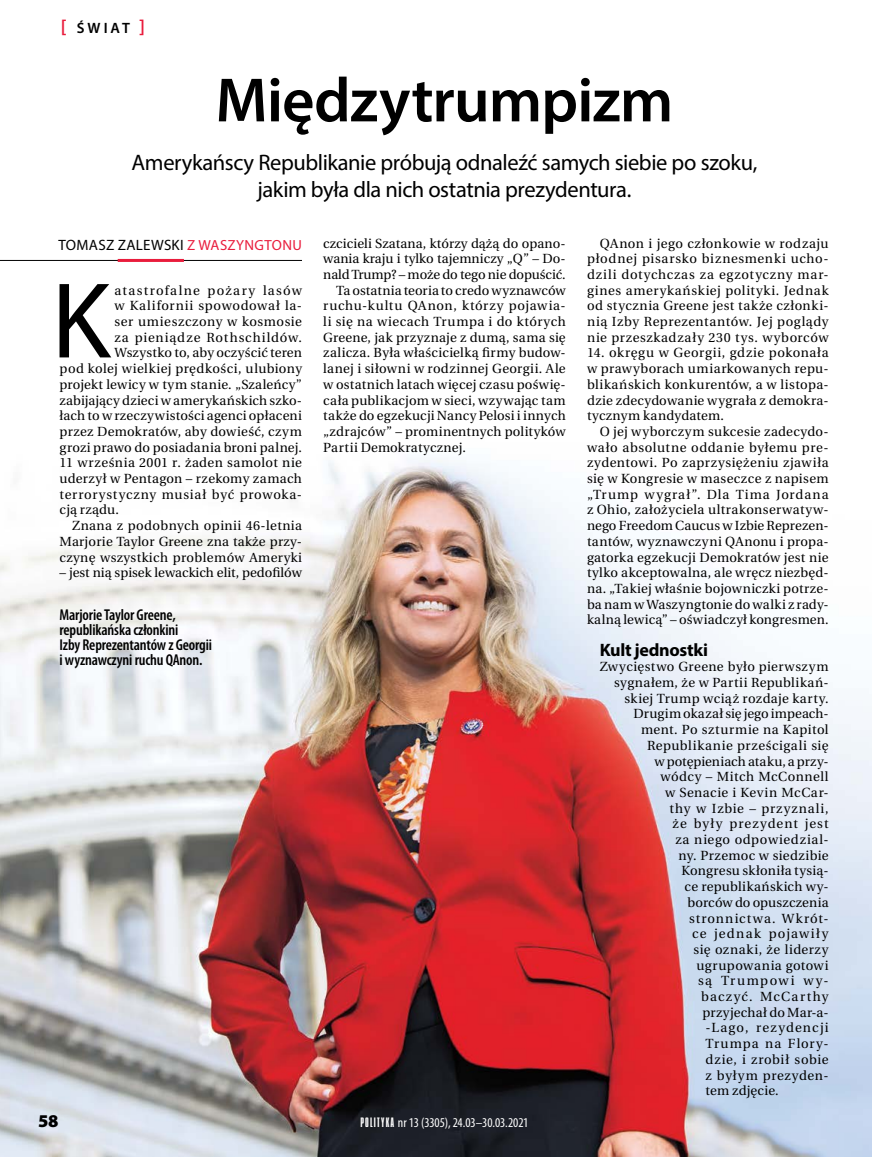
<style>
.page{position:relative;width:872px;height:1157px;background:#fff}
.page>*{position:absolute;margin:0;border:0;box-sizing:border-box;transform-origin:0 0}
.TEKST_inicjal{font:108.75px "Myriad Pro";color:#000}
.TYTUL_2016{font:600 63px "Myriad Pro";letter-spacing:-.015em;color:#000}
.LEAD_2016{font:22.5px/27px "Myriad Pro";letter-spacing:-.02em;color:#000;text-align:center}
.SRODTYT_2016{font:700 18px "Myriad Pro";letter-spacing:-.015em;color:#000}
.ZYWA_PAGINA_NUMER_S{font:900 18px "Myriad Pro";color:#000}
.FOTO_PODPIS{font:600 condensed 15.75px/15px "Myriad Pro";letter-spacing:-.01em;color:#000}
.AUTOR_2016_OK{font:15px "Myriad Pro";letter-spacing:.02em;color:#000}
.t1{font:600 15px "Myriad Pro";letter-spacing:.2em;color:#000}
.t2{font:condensed 13.5px "Myriad Pro";letter-spacing:-.01em;color:#fff}
.TEKST_PODSTAW{font:13.2px/15.8px "Utopia PE";letter-spacing:.03em;color:#000;text-align:justify}
.TEKST_inicjal-2{font:13.2px "Utopia PE";letter-spacing:.03em;color:#000}
.TEKST_PODSTAW-2{font:13.2px "Utopia PE";color:#000}
.TEKST_PODSTAW-3{font:13.2px "Utopia PE";letter-spacing:.07em;color:#000}
.TEKST_inicjal-3{font:13.2px "Utopia PE";letter-spacing:.055em;color:#000}
.TEKST_PODSTAW-4{font:13.2px "Utopia PE";letter-spacing:.01em;color:#000}
.TEKST_inicjal-4{font:13.2px "Utopia PE";letter-spacing:.01em;color:#000}
.TEKST_PODSTAW-5{font:13.2px "Utopia PE";letter-spacing:.005em;color:#000}
.TEKST_inicjal-5{font:13.2px "Utopia PE";letter-spacing:.05em;color:#000}
.TEKST_inicjal-6{font:13.2px "Utopia PE";letter-spacing:.065em;color:#000}
.TEKST_inicjal-7{font:13.2px "Utopia PE";letter-spacing:.095em;color:#000}
.TEKST_PODSTAW-6{font:13.2px "Utopia PE";letter-spacing:.075em;color:#000}
.TEKST_PODSTAW-7{font:13.2px "Utopia PE";letter-spacing:.08em;color:#000}
.TEKST_PODSTAW-8{font:13.2px "Utopia PE";letter-spacing:.095em;color:#000}
.TEKST_PODSTAW-9{font:13.2px "Utopia PE";letter-spacing:.085em;color:#000}
.TEKST_PODSTAW-10{font:13.2px "Utopia PE";letter-spacing:.09em;color:#000}
.TEKST_PODSTAW-11{font:13.2px "Utopia PE";letter-spacing:.11em;color:#000}
.s1{font-size:19.5px;color:#e91c3c}
.s2{font-size:14.7px;color:#e91c3c}
.s3{font-family:"Pcompacta";font-weight:300;font-stretch:normal;font-size:11.7px}
</style>
<div class="page">
<img style="left:0;top:460px;width:872px;height:697px">
<hr style="left:0;top:260px;width:302px;height:1px;background:#000">
<hr style="left:118px;top:259px;width:66px;height:3px;background:#e91c3c">
<p class="t1" style="left:61px;top:18px;width:86px"><span class="s1">[</span> ŚWIAT <span class="s1">]</span></p>
<p class="TYTUL_2016" style="left:215px;top:60px;width:459px">Międzytrumpizm</p>
<p class="LEAD_2016" style="left:132px;top:149px;width:627px">Amerykańscy Republikanie próbują odnaleźć samych siebie po szoku, jakim była dla nich ostatnia prezydentura.</p>
<p class="AUTOR_2016_OK" style="left:58px;top:236px;width:245px">TOMASZ ZALEWSKI <span class="s2">Z WASZYNGTONU</span></p>
<p class="TEKST_PODSTAW" style="left:323px;top:235px;width:244px">czcicieli Szatana, którzy dążą do opano&shy;wania kraju i tylko tajemniczy „Q” – Do&shy;nald Trump? – może do tego nie dopuścić.</p>
<p class="TEKST_PODSTAW" style="left:323px;top:282px;width:244px;text-indent:13px">Ta ostatnia teoria to credo wyznawców ruchu-kultu QAnon, którzy pojawia&shy;li się na wiecach Trumpa i do których Greene, jak przyznaje z dumą, sama się zalicza. Była właścicielką firmy budow&shy;lanej i siłowni w rodzinnej Georgii. Ale w ostatnich latach więcej czasu poświę&shy;cała publikacjom w sieci, wzywając tam także do egzekucji Nancy Pelosi i innych „zdrajców” – prominentnych polityków Partii Demokratycznej.</p>
<p class="TEKST_inicjal" style="left:51px;top:254px;width:60px">K</p>
<p class="TEKST_inicjal-7" style="left:115px;top:283px;width:189px">atastrofalne pożary lasów</p>
<p class="TEKST_inicjal-5" style="left:115px;top:298px;width:189px">w Kalifornii spowodował la-</p>
<p class="TEKST_inicjal-2" style="left:115px;top:314px;width:189px">ser umieszczony w kosmosie</p>
<p class="TEKST_inicjal-6" style="left:115px;top:330px;width:189px">za pieniądze Rothschildów.</p>
<p class="TEKST_inicjal-4" style="left:115px;top:346px;width:189px">Wszystko to, aby oczyścić teren</p>
<p class="TEKST_inicjal-2" style="left:60px;top:361px;width:244px">pod kolej wielkiej prędkości, ulubiony</p>
<p class="TEKST_inicjal-2" style="left:60px;top:377px;width:244px">projekt lewicy w tym stanie. „Szaleńcy”</p>
<p class="TEKST_inicjal-2" style="left:60px;top:393px;width:244px">zabijający dzieci w amerykańskich szko-</p>
<p class="TEKST_inicjal-2" style="left:60px;top:408px;width:244px">łach to w rzeczywistości agenci opłaceni</p>
<p class="TEKST_inicjal-2" style="left:60px;top:424px;width:244px">przez Demokratów, aby dowieść, czym</p>
<p class="TEKST_inicjal-2" style="left:60px;top:440px;width:244px">grozi prawo do posiadania broni palnej.</p>
<p class="TEKST_inicjal-2" style="left:60px;top:455px;width:244px">11 września 2001 r. żaden samolot nie</p>
<p class="TEKST_inicjal-2" style="left:60px;top:471px;width:244px">uderzył w Pentagon – rzekomy zamach</p>
<p class="TEKST_inicjal-3" style="left:60px;top:487px;width:244px">terrorystyczny musiał być prowoka-</p>
<p class="TEKST_inicjal-2" style="left:60px;top:502px;width:61px">cją rządu.</p>
<p class="TEKST_PODSTAW" style="left:60px;top:518px;width:244px;text-indent:13px">Znana z podobnych opinii 46-letnia Marjorie Taylor Greene zna także przy&shy;czynę wszystkich problemów Ameryki</p>
<p class="TEKST_PODSTAW-2" style="left:60px;top:565px;width:244px">– jest nią spisek lewackich elit, pedofilów</p>
<p class="FOTO_PODPIS" style="left:60px;top:607px;width:154px">Marjorie Taylor Greene, republikańska członkini<br>Izby Reprezentantów z Georgii i wyznawczyni ruchu QAnon.</p>
<p class="ZYWA_PAGINA_NUMER_S" style="left:38px;top:1108px;width:22px">58</p>
<p class="t2" style="left:360px;top:1114px;width:169px"><span class="s3">POLITYKA</span> nr 13 (3305), 24.03–30.03.2021</p>
<p class="TEKST_PODSTAW" style="left:587px;top:235px;width:243px;text-indent:13px">QAnon i jego członkowie w rodzaju płodnej pisarsko biznesmenki ucho&shy;dzili dotychczas za egzotyczny mar&shy;gines amerykańskiej polityki. Jednak od stycznia Greene jest także członki&shy;nią Izby Reprezentantów. Jej poglądy nie przeszkadzały 230 tys. wyborców</p>
<p class="TEKST_PODSTAW" style="left:587px;top:345px;width:243px">14. okręgu w Georgii, gdzie pokonała w prawyborach umiarkowanych repu&shy;blikańskich konkurentów, a w listopa&shy;dzie zdecydowanie wygrała z demokra&shy;tycznym kandydatem.</p>
<p class="TEKST_PODSTAW" style="left:587px;top:424px;width:243px;text-indent:13px">O jej wyborczym sukcesie zadecydo&shy;wało absolutne oddanie byłemu pre&shy;zydentowi. Po zaprzysiężeniu zjawiła się w Kongresie w maseczce z napisem „Trump wygrał”. Dla Tima Jordana z Ohio, założyciela ultrakonserwatyw&shy;nego Freedom Caucus w Izbie Reprezen&shy;tantów, wyznawczyni QAnonu i propa&shy;gatorka egzekucji Demokratów jest nie tylko akceptowalna, ale wręcz niezbęd&shy;na. „Takiej właśnie bojowniczki potrze&shy;ba nam w Waszyngtonie do walki z rady&shy;kalną lewicą” – oświadczył kongresmen.</p>
<p class="SRODTYT_2016" style="left:600px;top:638px;width:110px">Kult jednostki</p>
<p class="TEKST_PODSTAW" style="left:600px;top:659px;width:230px">Zwycięstwo Greene było pierwszym</p>
<p class="TEKST_PODSTAW" style="left:614px;top:675px;width:216px">sygnałem, że w Partii Republikań-</p>
<p class="TEKST_PODSTAW" style="left:624px;top:690px;width:205px">skiej Trump wciąż rozdaje karty.</p>
<p class="TEKST_PODSTAW-5" style="left:633px;top:706px;width:197px">Drugim okazał się jego impeach-</p>
<p class="TEKST_PODSTAW" style="left:641px;top:722px;width:189px">ment. Po szturmie na Kapitol</p>
<p class="TEKST_PODSTAW" style="left:647px;top:737px;width:183px">Republikanie prześcigali się</p>
<p class="TEKST_PODSTAW-2" style="left:654px;top:754px;width:176px">w potępieniach ataku, a przy-</p>
<p class="TEKST_PODSTAW" style="left:660px;top:769px;width:169px">wódcy – Mitch McConnell</p>
<p class="TEKST_PODSTAW" style="left:665px;top:785px;width:165px">w Senacie i Kevin McCar-</p>
<p class="TEKST_PODSTAW-3" style="left:669px;top:801px;width:160px">thy w Izbie – przyznali,</p>
<p class="TEKST_PODSTAW-6" style="left:672px;top:816px;width:157px">że były prezydent jest</p>
<p class="TEKST_PODSTAW" style="left:675px;top:832px;width:155px">za niego odpowiedzial-</p>
<p class="TEKST_PODSTAW" style="left:678px;top:847px;width:152px">ny. Przemoc w siedzibie</p>
<p class="TEKST_PODSTAW" style="left:681px;top:863px;width:149px">Kongresu skłoniła tysią-</p>
<p class="TEKST_PODSTAW" style="left:684px;top:879px;width:146px">ce republikańskich wy-</p>
<p class="TEKST_PODSTAW-4" style="left:687px;top:895px;width:143px">borców do opuszczenia</p>
<p class="TEKST_PODSTAW-7" style="left:689px;top:910px;width:141px">stronnictwa. Wkrót-</p>
<p class="TEKST_PODSTAW-8" style="left:692px;top:926px;width:138px">ce jednak pojawiły</p>
<p class="TEKST_PODSTAW" style="left:693px;top:941px;width:136px">się oznaki, że liderzy</p>
<p class="TEKST_PODSTAW" style="left:696px;top:957px;width:133px">ugrupowania gotowi</p>
<p class="TEKST_PODSTAW-11" style="left:698px;top:973px;width:132px">są Trumpowi wy-</p>
<p class="TEKST_PODSTAW-10" style="left:701px;top:989px;width:129px">baczyć. McCarthy</p>
<p class="TEKST_PODSTAW" style="left:702px;top:1004px;width:128px">przyjechał do Mar-a-</p>
<p class="TEKST_PODSTAW-9" style="left:705px;top:1020px;width:125px">-Lago, rezydencji</p>
<p class="TEKST_PODSTAW-3" style="left:705px;top:1036px;width:125px">Trumpa na Flory-</p>
<p class="TEKST_PODSTAW" style="left:705px;top:1051px;width:125px">dzie, i zrobił sobie</p>
<p class="TEKST_PODSTAW" style="left:705px;top:1067px;width:124px">z byłym prezyden-</p>
<p class="TEKST_PODSTAW-4" style="left:705px;top:1083px;width:75px">tem zdjęcie.</p>
</div>
